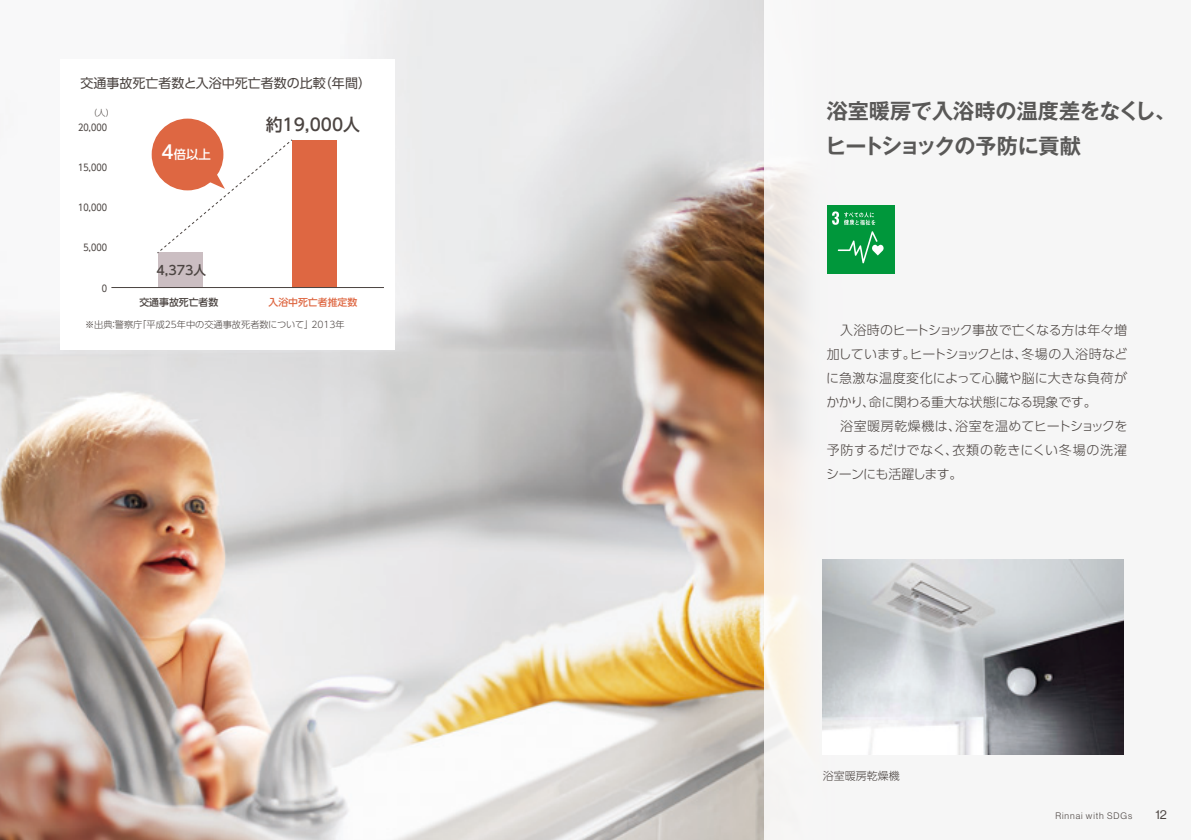
<style>
.page{position:relative;width:1191px;height:840px;background:#fff}
.page>*{position:absolute;margin:0;border:0;box-sizing:border-box;transform-origin:0 0}
.t1{font:700 21.2px/35.2px "Gothic MB101 Pro De";letter-spacing:-.005em;color:#595857}
.t2{font:500 17px "UD Shin Go Pro";color:#4b4441}
.t3{font:300 13px/24px "UD Shin Go Pro";color:#4b4441}
.t4{font:13px "UD Shin Go Pro";color:#4b4441}
.t5{font:500 12.6px "UD Shin Go Pro";color:#4b4441}
.t6{font:12.6px "N Haas Grotesk DS Pro 55 Rg";color:#4b4441}
.t7{font:500 12.4px "UD Shin Go Pro";color:#fff}
.t8{font:300 11px "UD Shin Go Pro";color:#4b4441}
.t9{font:500 9.8px "UD Shin Go Pro";color:#de6742}
.t10{font:500 9.8px "UD Shin Go Pro";color:#4b4441}
.t11{font:9.4px "UD Shin Go C Osez Pr 6";color:#4b4441}
.t12{font:300 9.2px "UD Shin Go Pro";color:#4b4441}
.t13{font:9.2px "N Haas Grotesk DS Pro 45 Lt";letter-spacing:.1em;color:#4b4441}
.t14{font:300 8.4px "UD Shin Go Pro";color:#4b4441}
.s1{font-size:18.6px}
</style>
<div class="page">
<img style="left:0;top:0;width:731px;height:839px">
<img style="left:731px;top:0;width:33px;height:839px">
<div style="left:764px;top:0;width:427px;height:839px;background:#f6f6f6"></div>
<div style="left:826px;top:205px;width:68px;height:68px;background:#00973b"></div>
<svg style="left:838px;top:231px;width:45px;height:32px"></svg>
<svg style="left:832px;top:211px;width:43px;height:14px"></svg>
<div style="left:60px;top:59px;width:335px;height:290px;background:#fff"></div>
<div style="left:292px;top:140px;width:45px;height:147px;background:#de6742"></div>
<div style="left:158px;top:252px;width:45px;height:35px;background:#cbbec2"></div>
<hr style="left:111px;top:287px;width:273px;height:1px;background:#4b4441">
<div style="left:152px;top:118px;width:71px;height:72px;background:#de6742;border-radius:50%"></div>
<svg style="left:157px;top:139px;width:136px;height:114px"></svg>
<img style="left:822px;top:559px;width:301px;height:195px">
<p class="t4" style="left:80px;top:72px;width:292px">交通事故死亡者数と入浴中死亡者数の比較（年間）</p>
<p class="t14" style="left:89px;top:106px;width:27px">（人）</p>
<p class="t11" style="left:78px;top:119px;width:30px">20,000</p>
<p class="t11" style="left:78px;top:160px;width:30px">15,000</p>
<p class="t11" style="left:78px;top:200px;width:30px">10,000</p>
<p class="t11" style="left:83px;top:240px;width:25px">5,000</p>
<p class="t11" style="left:102px;top:281px;width:7px">0</p>
<p class="t7" style="left:161px;top:144px;width:51px"><span class="s1">4</span>倍以上</p>
<p class="t5" style="left:156px;top:259px;width:51px">4,373人</p>
<h2 class="t2" style="left:266px;top:110px;width:96px">約19,000人</h2>
<p class="t10" style="left:139px;top:294px;width:80px">交通事故死亡者数</p>
<p class="t9" style="left:268px;top:294px;width:90px">入浴中死亡者推定数</p>
<p class="t12" style="left:85px;top:316px;width:261px">※出典：警察庁「平成25年中の交通事故死者数について」2013年</p>
<h1 class="t1" style="left:825px;top:90px;width:352px">浴室暖房で入浴時の温度差をなくし、ヒートショックの予防に貢献</h1>
<p class="t3" style="left:826px;top:317px;width:303px">　入浴時のヒートショック事故で亡くなる方は年々増加しています。ヒートショックとは、冬場の入浴時などに急激な温度変化によって心臓や脳に大きな負荷がかかり、命に関わる重大な状態になる現象です。<br>　浴室暖房乾燥機は、浴室を温めてヒートショックを予防するだけでなく、衣類の乾きにくい冬場の洗濯シーンにも活躍します。</p>
<p class="t8" style="left:823px;top:766px;width:78px">浴室暖房乾燥機</p>
<p class="t13" style="left:1055px;top:810px;width:78px">Rinnai with SDGs</p>
<p class="t6" style="left:1155px;top:807px;width:13px">12</p>
</div>
